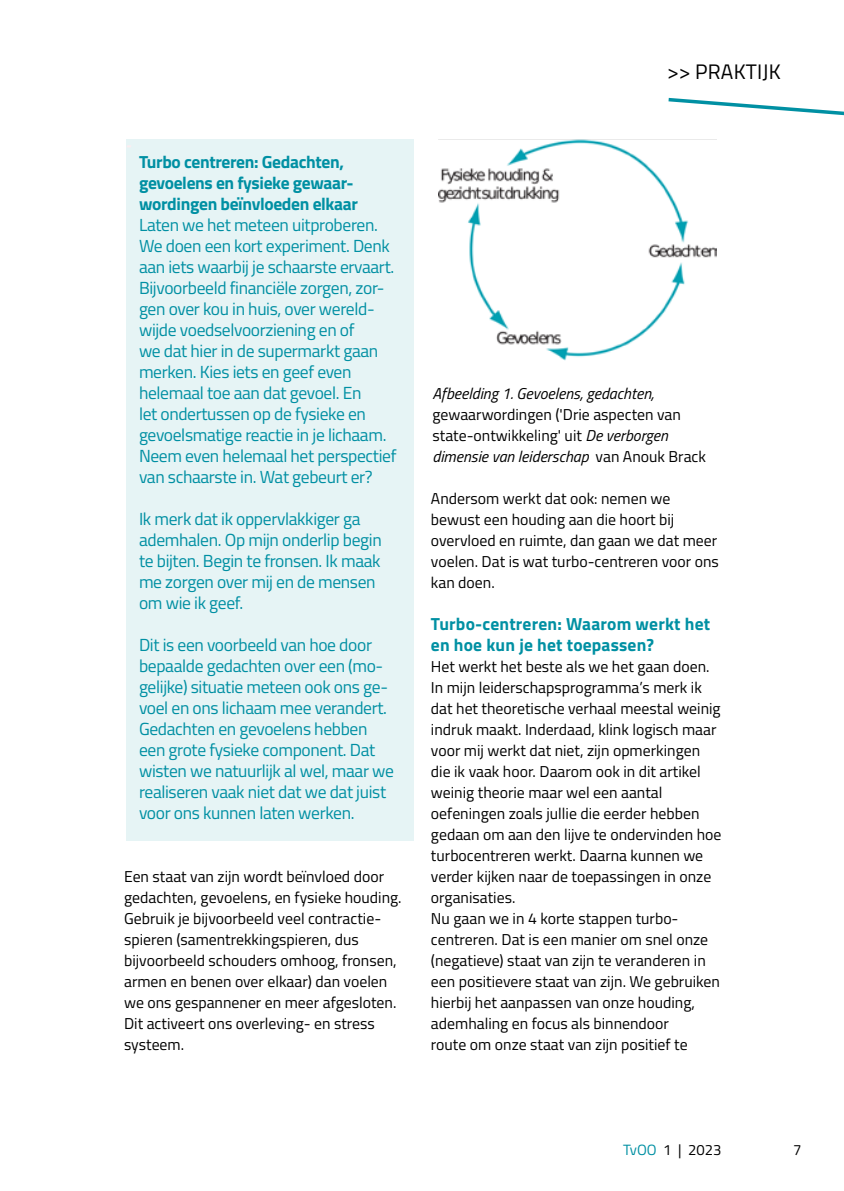
<style>
.page{position:relative;width:844px;height:1191px;background:#fff}
.page>*{position:absolute;margin:0;border:0;box-sizing:border-box;transform-origin:0 0}
.t1{font:21px "Titillium Web";letter-spacing:.01em;color:#000}
.t2{font:17.5px/21px "Titillium Web";letter-spacing:-.02em;color:#0090a3}
.t3{font:700 17.5px/21px "Titillium Web";letter-spacing:-.02em;color:#0090a3}
.t4{font:700 17.5px/21px "Titillium Web";letter-spacing:.01em;color:#0090a3}
.t5{font:15.75px/21px "Titillium Web";color:#000}
.t6{font:italic 15.75px "Titillium Web";color:#000}
.t7{font:14.88px "Titillium Web";color:#000}
.t8{font:italic 800 14.88px "Bilo";color:#e74d6d}
.s1{font-style:italic}
.s2{color:#0090a3}
</style>
<div class="page">
<svg style="left:668px;top:97px;width:175px;height:19px"></svg>
<div style="left:126px;top:139px;width:287px;height:701px;background:#e6f4f5"></div>
<img style="left:438px;top:139px;width:278px;height:221px">
<p class="t8" style="left:126px;top:135px;width:8px">-</p>
<p class="t3" style="left:139px;top:150px;width:220px">Turbo centreren: Gedachten, gevoelens en fysieke gewaar&shy;wordingen beïnvloeden elkaar</p>
<p class="t2" style="left:139px;top:214px;width:259px">Laten we het meteen uitproberen.<br>We doen een kort experiment. Denk aan iets waarbij je schaarste ervaart.<br>Bijvoorbeeld financiële zorgen, zor&shy;gen over kou in huis, over wereld&shy;wijde voedselvoorziening en of<br>we dat hier in de supermarkt gaan merken. Kies iets en geef even helemaal toe aan dat gevoel. En<br>let ondertussen op de fysieke en gevoelsmatige reactie in je lichaam.<br>Neem even helemaal het perspectief van schaarste in. Wat gebeurt er?</p>
<p class="t2" style="left:139px;top:508px;width:244px">Ik merk dat ik oppervlakkiger ga ademhalen. Op mijn onderlip begin te bijten. Begin te fronsen. Ik maak me zorgen over mij en de mensen om wie ik geef.</p>
<p class="t2" style="left:139px;top:634px;width:256px">Dit is een voorbeeld van hoe door bepaalde gedachten over een (mo&shy;gelijke) situatie meteen ook ons ge&shy;voel en ons lichaam mee verandert.<br>Gedachten en gevoelens hebben een grote fysieke component. Dat wisten we natuurlijk al wel, maar we realiseren vaak niet dat we dat juist voor ons kunnen laten werken.</p>
<p class="t5" style="left:124px;top:865px;width:279px">Een staat van zijn wordt beïnvloed door gedachten, gevoelens, en fysieke houding.<br>Gebruik je bijvoorbeeld veel contractie&shy;spieren (samentrekkingspieren, dus bijvoorbeeld schouders omhoog, fronsen, armen en benen over elkaar) dan voelen we ons gespannener en meer afgesloten.<br>Dit activeert ons overleving- en stress systeem.</p>
<h1 class="t1" style="left:666px;top:56px;width:115px">&gt;&gt; PRAKTIJK</h1>
<p class="t6" style="left:432px;top:382px;width:223px">Afbeelding 1. Gevoelens, gedachten,</p>
<p class="t5" style="left:432px;top:403px;width:275px">gewaarwordingen ('Drie aspecten van state-ontwikkeling' uit <span class="s1">De verborgen dimensie van leiderschap</span> van Anouk Brack</p>
<p class="t5" style="left:431px;top:487px;width:289px">Andersom werkt dat ook: nemen we bewust een houding aan die hoort bij overvloed en ruimte, dan gaan we dat meer voelen. Dat is wat turbo-centreren voor ons kan doen.</p>
<p class="t4" style="left:431px;top:612px;width:281px">Turbo-centreren: Waarom werkt het en hoe kun je het toepassen?</p>
<p class="t5" style="left:431px;top:655px;width:292px">Het werkt het beste als we het gaan doen.<br>In mijn leiderschapsprogramma’s merk ik dat het theoretische verhaal meestal weinig indruk maakt. Inderdaad, klink logisch maar voor mij werkt dat niet, zijn opmerkingen die ik vaak hoor. Daarom ook in dit artikel weinig theorie maar wel een aantal oefeningen zoals jullie die eerder hebben gedaan om aan den lijve te ondervinden hoe turbocentreren werkt. Daarna kunnen we verder kijken naar de toepassingen in onze organisaties.<br>Nu gaan we in 4 korte stappen turbo&shy;centreren. Dat is een manier om snel onze (negatieve) staat van zijn te veranderen in een positievere staat van zijn. We gebruiken hierbij het aanpassen van onze houding, ademhaling en focus als binnendoor<br>route om onze staat van zijn positief te</p>
<p class="t7" style="left:622px;top:1139px;width:100px"><span class="s2">TvOO</span> 1 | 2023</p>
<p class="t7" style="left:793px;top:1139px;width:10px">7</p>
</div>
